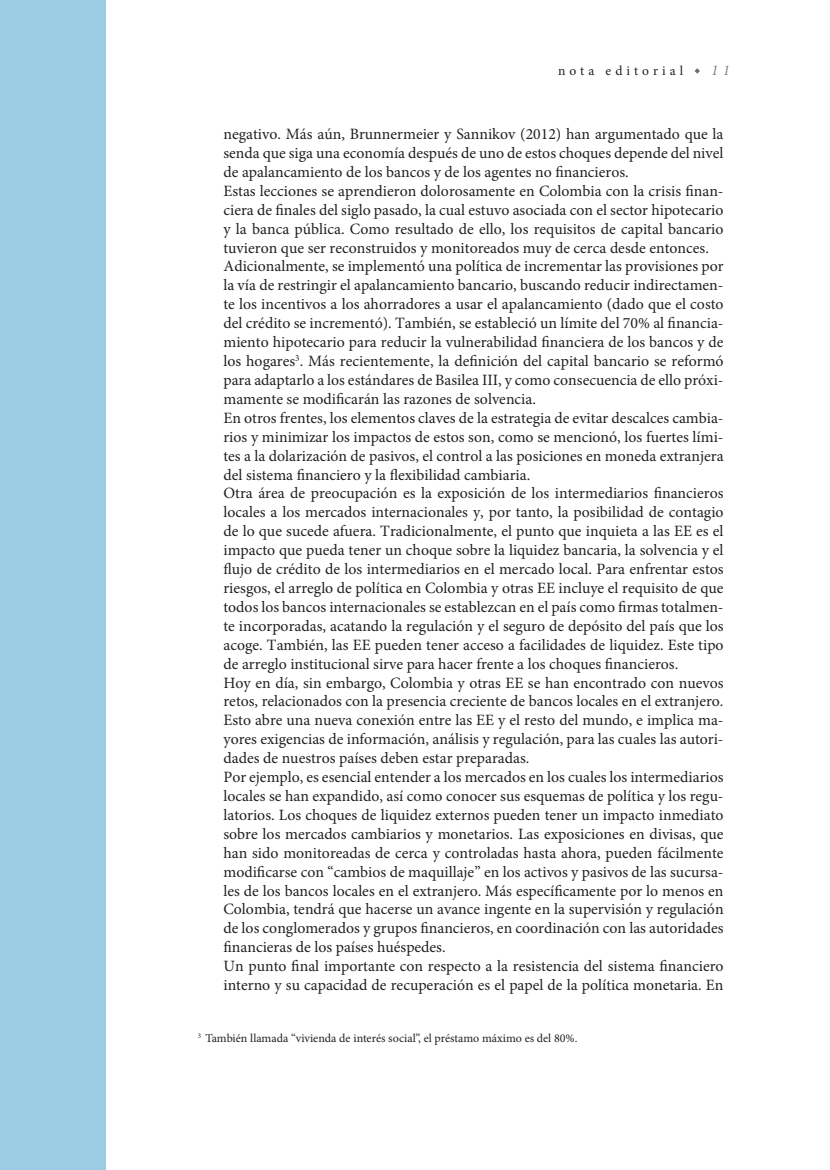
<style>
.page{position:relative;width:830px;height:1170px;background:#fff}
.page>*{position:absolute;margin:0;border:0;box-sizing:border-box;transform-origin:0 0}
.TEXTO_bullet{font:15.75px/18.9px "Minion Pro";color:#231f20;text-align:justify}
.t1{font:italic 15px "Minion Pro";color:#808285}
.t2{font:13.5px "Minion Pro";letter-spacing:.3em;color:#231f20}
.PIE_de_pagina{font:12px "Minion Pro";color:#231f20}
</style>
<div class="page">
<svg style="left:694px;top:68px;width:5px;height:6px"></svg>
<div style="left:0;top:0;width:106px;height:1169px;background:#9bcce3"></div>
<p class="t2" style="left:557px;top:61px;width:127px">nota editorial</p>
<p class="t1" style="left:710px;top:60px;width:20px">1 1</p>
<p class="TEXTO_bullet" style="left:223px;top:125px;width:501px">negativo. Más aún, Brunnermeier y Sannikov (2012) han argumentado que la senda que siga una economía después de uno de estos choques depende del nivel de apalancamiento de los bancos y de los agentes no financieros.</p>
<p class="TEXTO_bullet" style="left:223px;top:181px;width:501px">Estas lecciones se aprendieron dolorosamente en Colombia con la crisis finan&shy;ciera de finales del siglo pasado, la cual estuvo asociada con el sector hipotecario y la banca pública. Como resultado de ello, los requisitos de capital bancario tuvieron que ser reconstruidos y monitoreados muy de cerca desde entonces.</p>
<p class="TEXTO_bullet" style="left:223px;top:257px;width:501px">Adicionalmente, se implementó una política de incrementar las provisiones por la vía de restringir el apalancamiento bancario, buscando reducir indirectamen&shy;te los incentivos a los ahorradores a usar el apalancamiento (dado que el costo del crédito se incrementó). También, se estableció un límite del 70% al financia&shy;miento hipotecario para reducir la vulnerabilidad financiera de los bancos y de los hogares<sup>3</sup>. Más recientemente, la definición del capital bancario se reformó para adaptarlo a los estándares de Basilea III, y como consecuencia de ello próxi&shy;mamente se modificarán las razones de solvencia.</p>
<p class="TEXTO_bullet" style="left:223px;top:408px;width:501px">En otros frentes, los elementos claves de la estrategia de evitar descalces cambia&shy;rios y minimizar los impactos de estos son, como se mencionó, los fuertes lími&shy;tes a la dolarización de pasivos, el control a las posiciones en moneda extranjera del sistema financiero y la flexibilidad cambiaria.</p>
<p class="TEXTO_bullet" style="left:223px;top:484px;width:501px">Otra área de preocupación es la exposición de los intermediarios financieros locales a los mercados internacionales y, por tanto, la posibilidad de contagio de lo que sucede afuera. Tradicionalmente, el punto que inquieta a las EE es el impacto que pueda tener un choque sobre la liquidez bancaria, la solvencia y el flujo de crédito de los intermediarios en el mercado local. Para enfrentar estos riesgos, el arreglo de política en Colombia y otras EE incluye el requisito de que todos los bancos internacionales se establezcan en el país como firmas totalmen&shy;te incorporadas, acatando la regulación y el seguro de depósito del país que los acoge. También, las EE pueden tener acceso a facilidades de liquidez. Este tipo de arreglo institucional sirve para hacer frente a los choques financieros.</p>
<p class="TEXTO_bullet" style="left:223px;top:673px;width:501px">Hoy en día, sin embargo, Colombia y otras EE se han encontrado con nuevos retos, relacionados con la presencia creciente de bancos locales en el extranjero.<br>Esto abre una nueva conexión entre las EE y el resto del mundo, e implica ma&shy;yores exigencias de información, análisis y regulación, para las cuales las autori&shy;dades de nuestros países deben estar preparadas.</p>
<p class="TEXTO_bullet" style="left:223px;top:767px;width:501px">Por ejemplo, es esencial entender a los mercados en los cuales los intermediarios locales se han expandido, así como conocer sus esquemas de política y los regu&shy;latorios. Los choques de liquidez externos pueden tener un impacto inmediato sobre los mercados cambiarios y monetarios. Las exposiciones en divisas, que han sido monitoreadas de cerca y controladas hasta ahora, pueden fácilmente modificarse con “cambios de maquillaje” en los activos y pasivos de las sucursa&shy;les de los bancos locales en el extranjero. Más específicamente por lo menos en Colombia, tendrá que hacerse un avance ingente en la supervisión y regulación de los conglomerados y grupos financieros, en coordinación con las autoridades financieras de los países huéspedes.</p>
<p class="TEXTO_bullet" style="left:223px;top:956px;width:501px">Un punto final importante con respecto a la resistencia del sistema financiero interno y su capacidad de recuperación es el papel de la política monetaria. En</p>
<p class="PIE_de_pagina" style="left:198px;top:1030px;width:381px"><sup>3</sup> También llamada “vivienda de interés social”, el préstamo máximo es del 80%.</p>
</div>
